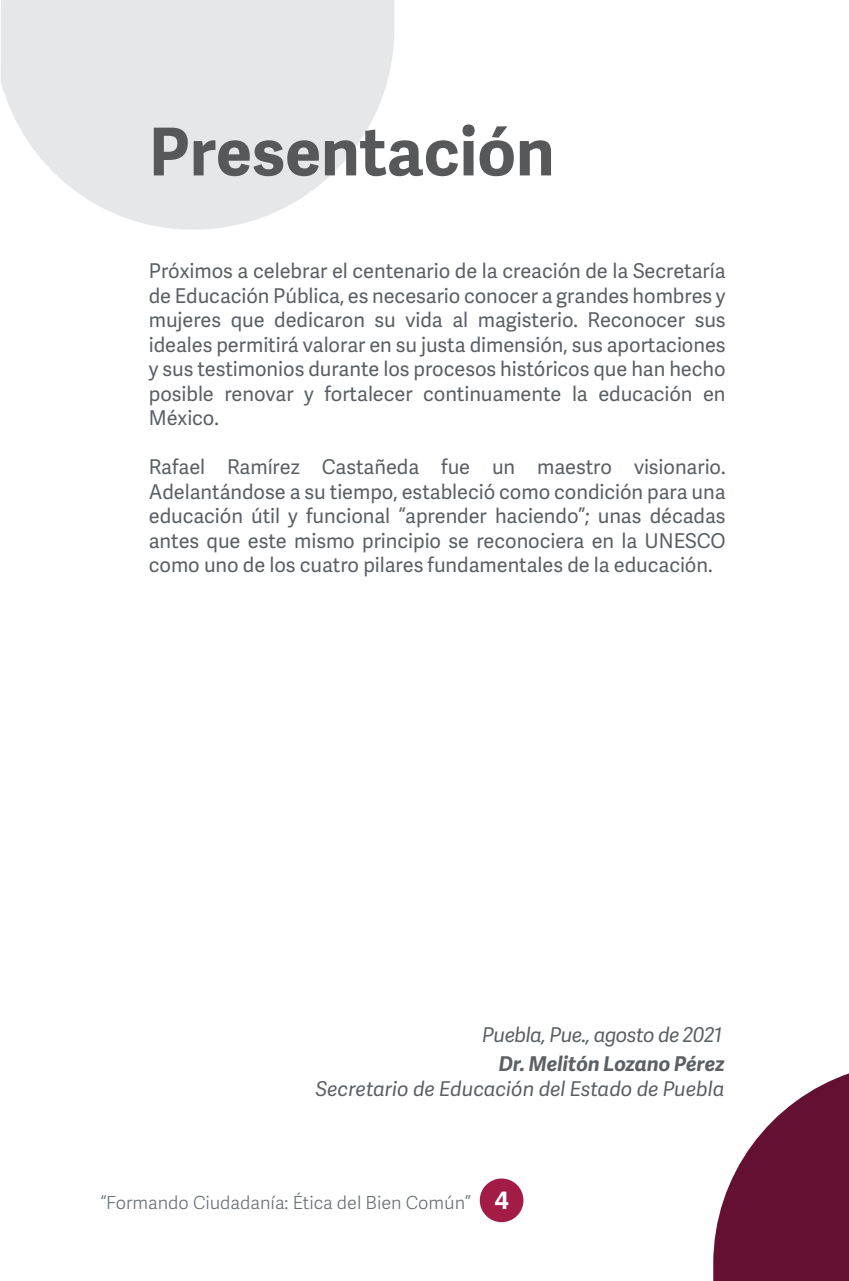
<style>
.page{position:relative;width:849px;height:1281px;background:#fff}
.page>*{position:absolute;margin:0;border:0;box-sizing:border-box;transform-origin:0 0}
.t1{font:700 66px "Adelle Sans";color:#57585a}
.t2{font:20.4px/24.4px "Adelle Sans";letter-spacing:-.005em;color:#5b6066;text-align:justify}
.t3{font:italic 20.4px "Adelle Sans";color:#5b6066}
.t4{font:italic 20.4px "Adelle Sans";letter-spacing:-.025em;color:#5b6066}
.t5{font:italic 700 20.4px "Adelle Sans";color:#5b6066}
.t6{font:300 18px "Adelle Sans";color:#667075}
.s1{font-weight:700;font-size:24px;color:#fff}
</style>
<div class="page">
<div style="left:480px;top:1178px;width:43px;height:44px;background:#a21c46;border-radius:50%"></div>
<svg style="left:713px;top:1073px;width:136px;height:208px"></svg>
<svg style="left:1px;top:0;width:393px;height:230px;fill:#e6e7e9"></svg>
<h1 class="t1" style="left:149px;top:104px;width:407px">Presentación</h1>
<p class="t2" style="left:149px;top:258px;width:578px">Próximos a celebrar el centenario de la creación de la Secretaría de Educación Pública, es necesario conocer a grandes hombres y mujeres que dedicaron su vida al magisterio. Reconocer sus ideales permitirá valorar en su justa dimensión, sus aportaciones y sus testimonios durante los procesos históricos que han hecho posible renovar y fortalecer continuamente la educación en México.</p>
<p class="t2" style="left:149px;top:454px;width:578px">Rafael Ramírez Castañeda fue un maestro visionario.<br>Adelantándose a su tiempo, estableció como condición para una educación útil y funcional “aprender haciendo”; unas décadas antes que este mismo principio se reconociera en la UNESCO como uno de los cuatro pilares fundamentales de la educación.</p>
<p class="t4" style="left:482px;top:1020px;width:242px">Puebla, Pue., agosto de 2021</p>
<p class="t5" style="left:499px;top:1049px;width:227px">Dr. Melitón Lozano Pérez</p>
<p class="t3" style="left:316px;top:1073px;width:410px">Secretario de Educación del Estado de Puebla</p>
<p class="t6" style="left:100px;top:1189px;width:410px">“Formando Ciudadanía: Ética del Bien Común” <span class="s1">4</span></p>
</div>
